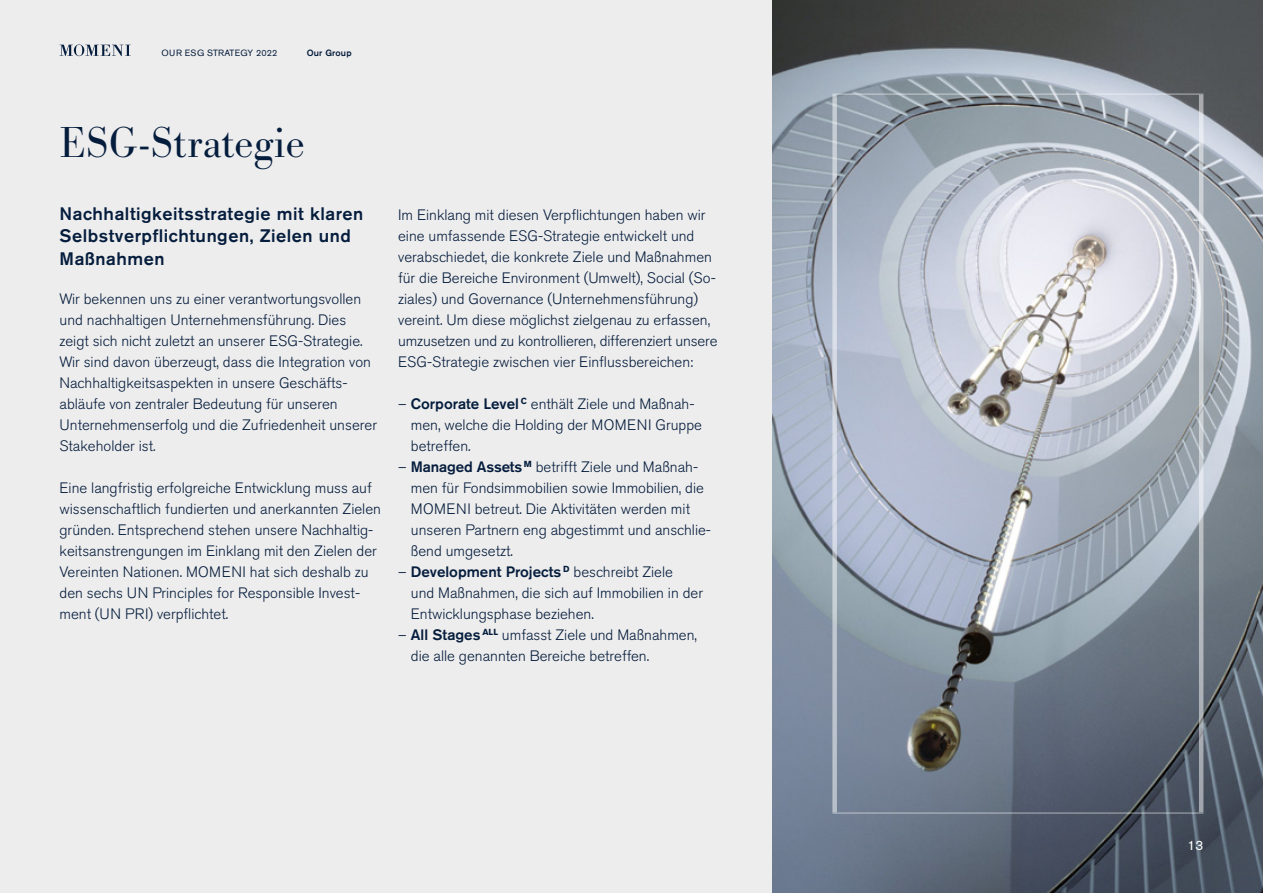
<style>
.page{position:relative;width:1263px;height:893px;background:#eeeded}
.page>*{position:absolute;margin:0;border:0;box-sizing:border-box;transform-origin:0 0}
.t1{font:300 45px "Bodoni URW";color:#051d3d}
.t2{font:500 18px/22.5px "Akzidenz Grotesk BE";letter-spacing:.03em;color:#051d3d}
.t3{font:300 15px/21px "Akzidenz Grotesk BE";color:#051d3d}
.t4{font:13.5px "Akzidenz Grotesk BE";color:#fff}
.t5{font:9px "Akzidenz Grotesk BE";letter-spacing:.02em;color:#051d3d}
.t6{font:500 9px "Akzidenz Grotesk BE";letter-spacing:.02em;color:#051d3d}
.s1{font-weight:500}
</style>
<div class="page">
<img style="left:773px;top:0;width:490px;height:893px">
<svg style="left:1199px;top:95px;width:4px;height:717px"></svg>
<hr style="left:832px;top:94px;width:371px;height:1px;background:#fff">
<hr style="left:832px;top:812px;width:371px;height:2px;background:#fff">
<svg style="left:832px;top:95px;width:5px;height:717px;background:#c4cbd4"></svg>
<svg style="left:60px;top:44px;width:71px;height:12px"></svg>
<p class="t5" style="left:162px;top:47px;width:117px">OUR ESG STRATEGY 2022</p>
<p class="t6" style="left:307px;top:47px;width:46px">Our Group</p>
<h1 class="t1" style="left:60px;top:115px;width:247px">ESG-Strategie</h1>
<p class="t2" style="left:60px;top:202px;width:305px">Nachhaltigkeitsstrategie mit klaren<br>Selbstverpflichtungen, Zielen und<br>Maßnahmen</p>
<p class="t3" style="left:60px;top:288px;width:319px">Wir bekennen uns zu einer verantwortungsvollen und nachhaltigen Unternehmensführung. Dies zeigt sich nicht zuletzt an unserer ESG-Strategie.<br>Wir sind davon überzeugt, dass die Integration von Nachhaltigkeitsaspekten in unsere Geschäfts&shy;abläufe von zentraler Bedeutung für unseren Unternehmenserfolg und die Zufriedenheit unserer Stakeholder ist.</p>
<p class="t3" style="left:60px;top:477px;width:323px">Eine langfristig erfolgreiche Entwicklung muss auf wissenschaftlich fundierten und anerkannten Zielen gründen. Entsprechend stehen unsere Nachhaltig&shy;keitsanstrengungen im Einklang mit den Zielen der Vereinten Nationen. MOMENI hat sich deshalb zu den sechs UN Principles for Responsible Invest&shy;ment (UN PRI) verpflichtet.</p>
<p class="t3" style="left:398px;top:204px;width:321px">Im Einklang mit diesen Verpflichtungen haben wir eine umfassende ESG-Strategie entwickelt und verabschiedet, die konkrete Ziele und Maßnahmen für die Bereiche Environment (Umwelt), Social (So&shy;ziales) und Governance (Unternehmensführung) vereint. Um diese möglichst zielgenau zu erfassen, umzusetzen und zu kontrollieren, differenziert unsere ESG-Strategie zwischen vier Einflussbereichen:</p>
<p class="t3" style="left:411px;top:393px;width:293px;text-indent:-13px">– <span class="s1">Corporate Level</span> <sup>C</sup> enthält Ziele und Maßnah&shy;men, welche die Holding der MOMENI Gruppe betreffen.</p>
<p class="t3" style="left:411px;top:456px;width:302px;text-indent:-13px">– <span class="s1">Managed Assets</span> <sup>M</sup> betrifft Ziele und Maßnah&shy;men für Fondsimmobilien sowie Immobilien, die MOMENI betreut. Die Aktivitäten werden mit unseren Partnern eng abgestimmt und anschlie&shy;ßend umgesetzt.</p>
<p class="t3" style="left:411px;top:561px;width:294px;text-indent:-13px">– <span class="s1">Development Projects</span> <sup>D</sup> beschreibt Ziele<br>und Maßnahmen, die sich auf Immobilien in der<br>Entwicklungsphase beziehen.</p>
<p class="t3" style="left:411px;top:624px;width:288px;text-indent:-13px">– <span class="s1">All Stages</span> <sup>ALL</sup> umfasst Ziele und Maßnahmen, die alle genannten Bereiche betreffen.</p>
<p class="t4" style="left:1187px;top:837px;width:18px">13</p>
</div>
